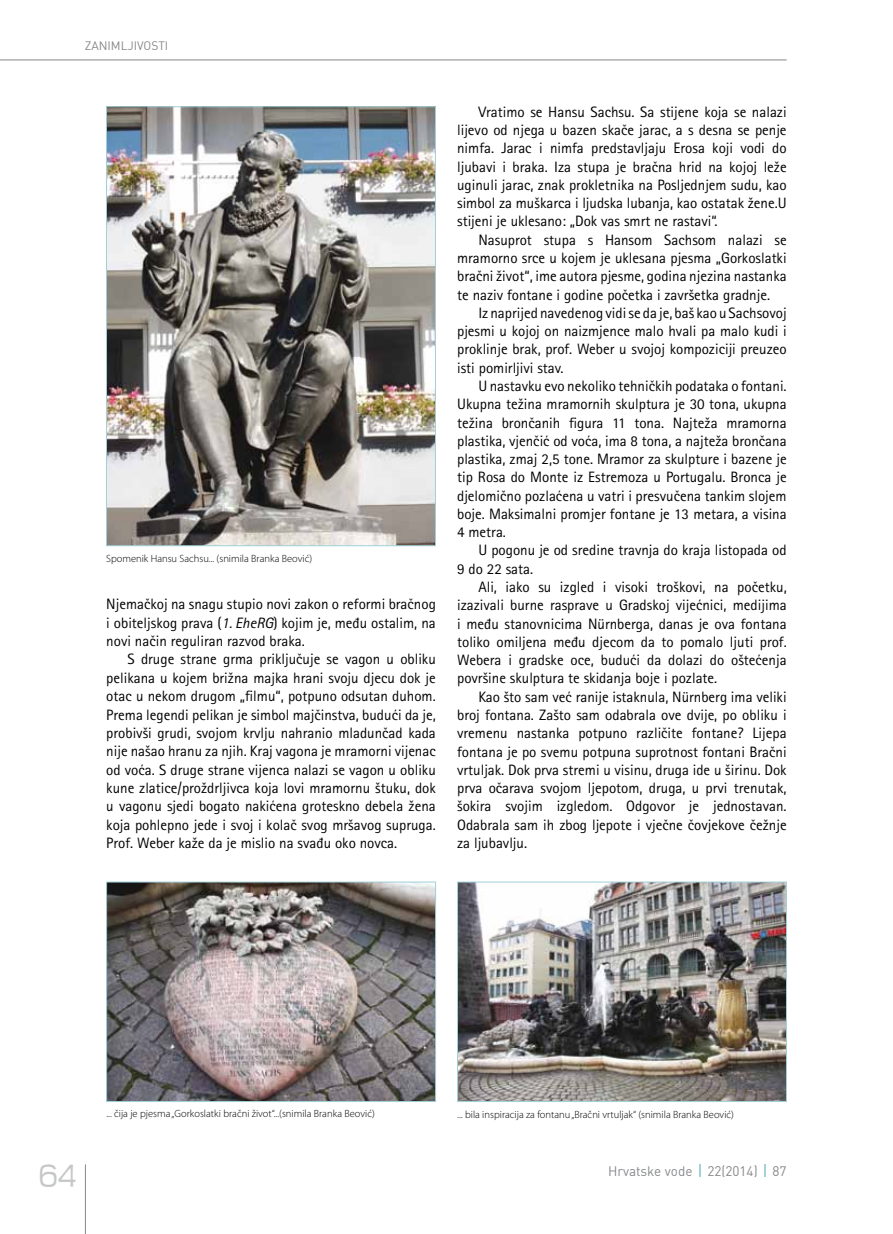
<style>
.page{position:relative;width:893px;height:1234px;background:#fff}
.page>*{position:absolute;margin:0;border:0;box-sizing:border-box;transform-origin:0 0}
.t1{font:300 36px "Teen";color:#c6c7c8}
.t2{font:15px/18.3px "Rotis Sans Serifklemy";color:#000;text-align:justify}
.t3{font:13.5px "DIN";color:#87888a}
.t4{font:12px "DIN";color:#87888a}
.t5{font:300 10.5px "Myriad Pro";color:#000}
.s1{font-style:italic}
</style>
<div class="page">
<hr style="left:85px;top:1164px;width:1px;height:69px;background:#87888a">
<hr style="left:0;top:60px;width:787px;height:1px;background:#87888a">
<svg style="left:699px;top:1164px;width:2px;height:12px"></svg>
<svg style="left:764px;top:1164px;width:2px;height:12px"></svg>
<img style="left:108px;top:883px;width:326px;height:216px">
<div style="left:106px;top:881px;width:330px;height:220px;border:1px solid #a2d1d9"></div>
<img style="left:459px;top:883px;width:326px;height:216px">
<div style="left:457px;top:881px;width:330px;height:220px;border:1px solid #a2d1d9"></div>
<img style="left:108px;top:108px;width:326px;height:436px">
<div style="left:106px;top:106px;width:330px;height:440px;border:1px solid #a2d1d9"></div>
<p class="t4" style="left:85px;top:37px;width:22px">ZANIML</p>
<p class="t4" style="left:128px;top:37px;width:36px">JIVOSTI</p>
<p class="t5" style="left:106px;top:552px;width:207px">Spomenik Hansu Sachsu... (snimila Branka Beović)</p>
<p class="t2" style="left:106px;top:594px;width:331px">Njemačkoj na snagu stupio novi zakon o reformi bračnog i obiteljskog prava (<span class="s1">1. EheRG</span>) kojim je, među ostalim, na novi način reguliran razvod braka.</p>
<p class="t2" style="left:106px;top:650px;width:331px;text-indent:21px">S druge strane grma priključuje se vagon u obliku pelikana u kojem brižna majka hrani svoju djecu dok je otac u nekom drugom „filmu“, potpuno odsutan duhom.<br>Prema legendi pelikan je simbol majčinstva, budući da je, probivši grudi, svojom krvlju nahranio mladunčad kada nije našao hranu za njih. Kraj vagona je mramorni vijenac od voća. S druge strane vijenca nalazi se vagon u obliku kune zlatice/proždrljivca koja lovi mramornu štuku, dok u vagonu sjedi bogato nakićena groteskno debela žena koja pohlepno jede i svoj i kolač svog mršavog supruga.<br>Prof. Weber kaže da je mislio na svađu oko novca.</p>
<p class="t2" style="left:457px;top:102px;width:331px;text-indent:21px">Vratimo se Hansu Sachsu. Sa stijene koja se nalazi lijevo od njega u bazen skače jarac, a s desna se penje nimfa. Jarac i nimfa predstavljaju Erosa koji vodi do ljubavi i braka. Iza stupa je bračna hrid na kojoj leže uginuli jarac, znak prokletnika na Posljednjem sudu, kao simbol za muškarca i ljudska lubanja, kao ostatak žene.U stijeni je uklesano: „Dok vas smrt ne rastavi“.</p>
<p class="t2" style="left:457px;top:230px;width:331px;text-indent:21px">Nasuprot stupa s Hansom Sachsom nalazi se mramorno srce u kojem je uklesana pjesma „Gorkoslatki bračni život“, ime autora pjesme, godina njezina nastanka te naziv fontane i godine početka i završetka gradnje.</p>
<p class="t2" style="left:457px;top:303px;width:331px;text-indent:21px">Iz naprijed navedenog vidi se da je, baš kao u Sachsovoj pjesmi u kojoj on naizmjence malo hvali pa malo kudi i proklinje brak, prof. Weber u svojoj kompoziciji preuzeo isti pomirljivi stav.</p>
<p class="t2" style="left:457px;top:376px;width:331px;text-indent:21px">U nastavku evo nekoliko tehničkih podataka o fontani.<br>Ukupna težina mramornih skulptura je 30 tona, ukupna težina brončanih figura 11 tona. Najteža mramorna plastika, vjenčić od voća, ima 8 tona, a najteža brončana plastika, zmaj 2,5 tone. Mramor za skulpture i bazene je tip Rosa do Monte iz Estremoza u Portugalu. Bronca je djelomično pozlaćena u vatri i presvučena tankim slojem boje. Maksimalni promjer fontane je 13 metara, a visina 4 metra.</p>
<p class="t2" style="left:457px;top:541px;width:331px;text-indent:21px">U pogonu je od sredine travnja do kraja listopada od<br>9 do 22 sata.</p>
<p class="t2" style="left:457px;top:577px;width:331px;text-indent:21px">Ali, iako su izgled i visoki troškovi, na početku, izazivali burne rasprave u Gradskoj vijećnici, medijima i među stanovnicima Nürnberga, danas je ova fontana toliko omiljena među djecom da to pomalo ljuti prof.<br>Webera i gradske oce, budući da dolazi do oštećenja površine skulptura te skidanja boje i pozlate.</p>
<p class="t2" style="left:457px;top:687px;width:331px;text-indent:21px">Kao što sam već ranije istaknula, Nürnberg ima veliki broj fontana. Zašto sam odabrala ove dvije, po obliku i vremenu nastanka potpuno različite fontane? Lijepa fontana je po svemu potpuna suprotnost fontani Bračni vrtuljak. Dok prva stremi u visinu, druga ide u širinu. Dok prva očarava svojom ljepotom, druga, u prvi trenutak, šokira svojim izgledom. Odgovor je jednostavan.<br>Odabrala sam ih zbog ljepote i vječne čovjekove čežnje za ljubavlju.</p>
<p class="t5" style="left:106px;top:1107px;width:270px">... čija je pjesma „Gorkoslatki bračni život“...(snimila Branka Beović)</p>
<p class="t5" style="left:457px;top:1108px;width:278px">... bila inspiracija za fontanu „Bračni vrtuljak“ (snimila Branka Beović)</p>
<h1 class="t1" style="left:39px;top:1156px;width:39px">64</h1>
<p class="t3" style="left:608px;top:1161px;width:180px">Hrvatske vode 22(2014) 87</p>
</div>
